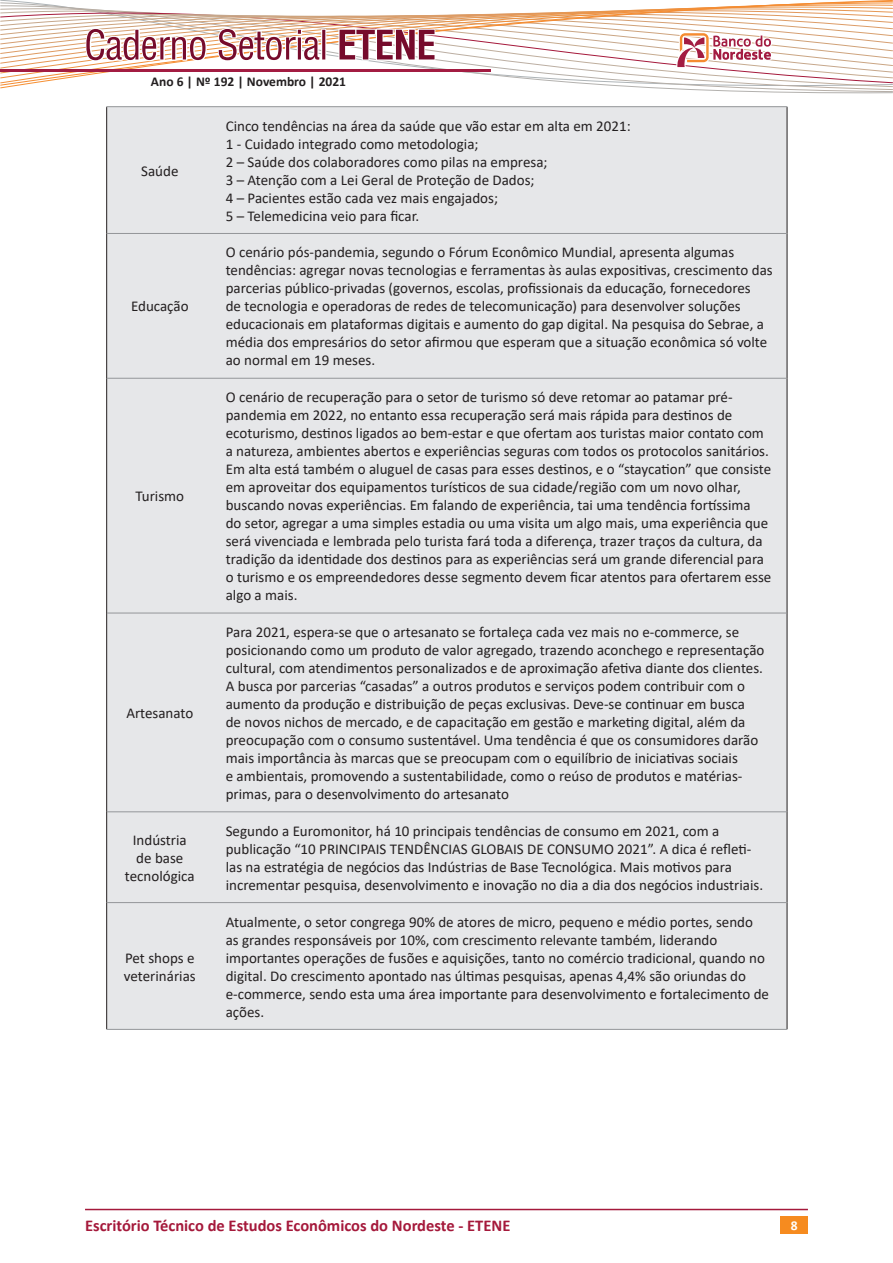
<style>
.page{position:relative;width:893px;height:1263px;background:#fff}
.page>*{position:absolute;margin:0;border:0;box-sizing:border-box;transform-origin:0 0}
.t1{font:700 16.5px "Calibri";color:#a5193b}
.CS_Tab{font:15px/18px "Calibri";color:#231f20}
.CS_Corpo_normal{font:15px/18px "Calibri";color:#231f20;text-align:center}
.t2{font:700 13.5px "Calibri";color:#231f20}
.t3{font:700 13.5px "Calibri";color:#fff}
</style>
<div class="page">
<div style="left:781px;top:1216px;width:27px;height:17px;background:#f68b1f"></div>
<hr style="left:85px;top:1209px;width:723px;height:1px;background:#a5193b">
<svg style="left:0;top:0;width:893px;height:107px"></svg>
<hr style="left:0;top:70px;width:490px;height:2px;background:#a31c42">
<div style="left:107px;top:107px;width:680px;height:126px;background:#e6e7e9"></div>
<div style="left:107px;top:234px;width:680px;height:795px;background:#e6e7e9"></div>
<hr style="left:106px;top:107px;width:1px;height:126px;background:#231f20">
<hr style="left:787px;top:107px;width:1px;height:126px;background:#231f20">
<hr style="left:106px;top:233px;width:1px;height:145px;background:#231f20">
<hr style="left:787px;top:233px;width:1px;height:145px;background:#231f20">
<hr style="left:106px;top:378px;width:1px;height:235px;background:#231f20">
<hr style="left:787px;top:378px;width:1px;height:235px;background:#231f20">
<hr style="left:106px;top:613px;width:1px;height:199px;background:#231f20">
<hr style="left:787px;top:613px;width:1px;height:199px;background:#231f20">
<hr style="left:106px;top:812px;width:1px;height:90px;background:#231f20">
<hr style="left:787px;top:812px;width:1px;height:90px;background:#231f20">
<hr style="left:106px;top:902px;width:1px;height:127px;background:#231f20">
<hr style="left:787px;top:902px;width:1px;height:127px;background:#231f20">
<hr style="left:106px;top:106px;width:107px;height:1px;background:#939598">
<hr style="left:213px;top:106px;width:574px;height:1px;background:#939598">
<hr style="left:107px;top:233px;width:106px;height:1px;background:#939598">
<hr style="left:213px;top:233px;width:574px;height:1px;background:#939598">
<hr style="left:107px;top:378px;width:106px;height:1px;background:#939598">
<hr style="left:213px;top:378px;width:574px;height:1px;background:#939598">
<hr style="left:107px;top:613px;width:106px;height:1px;background:#939598">
<hr style="left:213px;top:613px;width:574px;height:1px;background:#939598">
<hr style="left:107px;top:811px;width:106px;height:1px;background:#939598">
<hr style="left:213px;top:811px;width:574px;height:1px;background:#939598">
<hr style="left:107px;top:902px;width:106px;height:1px;background:#939598">
<hr style="left:213px;top:902px;width:574px;height:1px;background:#939598">
<hr style="left:106px;top:1029px;width:107px;height:1px;background:#939598">
<hr style="left:213px;top:1029px;width:574px;height:1px;background:#939598">
<p class="t2" style="left:151px;top:72px;width:197px">Ano 6 | Nº 192 | Novembro | 2021</p>
<p class="CS_Corpo_normal" style="left:141px;top:161px;width:39px">Saúde</p>
<p class="CS_Corpo_normal" style="left:131px;top:297px;width:59px">Educação</p>
<p class="CS_Corpo_normal" style="left:135px;top:487px;width:50px">Turismo</p>
<p class="CS_Corpo_normal" style="left:126px;top:704px;width:68px">Artesanato</p>
<p class="CS_Tab" style="left:226px;top:116px;width:406px">Cinco tendências na área da saúde que vão estar em alta em 2021:</p>
<p class="CS_Tab" style="left:226px;top:134px;width:254px">1 - Cuidado integrado como metodologia;</p>
<p class="CS_Tab" style="left:226px;top:152px;width:323px">2 – Saúde dos colaboradores como pilas na empresa;</p>
<p class="CS_Tab" style="left:226px;top:170px;width:310px">3 – Atenção com a Lei Geral de Proteção de Dados;</p>
<p class="CS_Tab" style="left:226px;top:188px;width:274px">4 – Pacientes estão cada vez mais engajados;</p>
<p class="CS_Tab" style="left:226px;top:206px;width:195px">5 – Telemedicina veio para ficar.</p>
<p class="CS_Tab" style="left:226px;top:243px;width:548px">O cenário pós-pandemia, segundo o Fórum Econômico Mundial, apresenta algumas tendências: agregar novas tecnologias e ferramentas às aulas expositivas, crescimento das parcerias público-privadas (governos, escolas, profissionais da educação, fornecedores<br>de tecnologia e operadoras de redes de telecomunicação) para desenvolver soluções educacionais em plataformas digitais e aumento do gap digital. Na pesquisa do Sebrae, a média dos empresários do setor afirmou que esperam que a situação econômica só volte ao normal em 19 meses.</p>
<p class="CS_Tab" style="left:226px;top:388px;width:547px">O cenário de recuperação para o setor de turismo só deve retomar ao patamar pré&shy;pandemia em 2022, no entanto essa recuperação será mais rápida para destinos de ecoturismo, destinos ligados ao bem-estar e que ofertam aos turistas maior contato com a natureza, ambientes abertos e experiências seguras com todos os protocolos sanitários.<br>Em alta está também o aluguel de casas para esses destinos, e o “staycation” que consiste em aproveitar dos equipamentos turísticos de sua cidade/região com um novo olhar, buscando novas experiências. Em falando de experiência, tai uma tendência fortíssima<br>do setor, agregar a uma simples estadia ou uma visita um algo mais, uma experiência que será vivenciada e lembrada pelo turista fará toda a diferença, trazer traços da cultura, da tradição da identidade dos destinos para as experiências será um grande diferencial para o turismo e os empreendedores desse segmento devem ficar atentos para ofertarem esse algo a mais.</p>
<p class="CS_Tab" style="left:226px;top:623px;width:540px">Para 2021, espera-se que o artesanato se fortaleça cada vez mais no e-commerce, se posicionando como um produto de valor agregado, trazendo aconchego e representação cultural, com atendimentos personalizados e de aproximação afetiva diante dos clientes.<br>A busca por parcerias “casadas” a outros produtos e serviços podem contribuir com o aumento da produção e distribuição de peças exclusivas. Deve-se continuar em busca<br>de novos nichos de mercado, e de capacitação em gestão e marketing digital, além da preocupação com o consumo sustentável. Uma tendência é que os consumidores darão mais importância às marcas que se preocupam com o equilíbrio de iniciativas sociais<br>e ambientais, promovendo a sustentabilidade, como o reúso de produtos e matérias&shy;primas, para o desenvolvimento do artesanato</p>
<p class="CS_Corpo_normal" style="left:125px;top:830px;width:71px">Indústria de base tecnológica</p>
<p class="CS_Tab" style="left:226px;top:821px;width:539px">Segundo a Euromonitor, há 10 principais tendências de consumo em 2021, com a publicação “10 PRINCIPAIS TENDÊNCIAS GLOBAIS DE CONSUMO 2021”. A dica é refleti&shy;las na estratégia de negócios das Indústrias de Base Tecnológica. Mais motivos para incrementar pesquisa, desenvolvimento e inovação no dia a dia dos negócios industriais.</p>
<p class="CS_Corpo_normal" style="left:124px;top:948px;width:73px;text-align:left">Pet shops e veterinárias</p>
<p class="CS_Tab" style="left:226px;top:912px;width:545px">Atualmente, o setor congrega 90% de atores de micro, pequeno e médio portes, sendo as grandes responsáveis por 10%, com crescimento relevante também, liderando importantes operações de fusões e aquisições, tanto no comércio tradicional, quando no digital. Do crescimento apontado nas últimas pesquisas, apenas 4,4% são oriundas do e-commerce, sendo esta uma área importante para desenvolvimento e fortalecimento de ações.</p>
<p class="t1" style="left:85px;top:1213px;width:427px">Escritório Técnico de Estudos Econômicos do Nordeste - ETENE</p>
<p class="t3" style="left:791px;top:1216px;width:8px">8</p>
</div>
